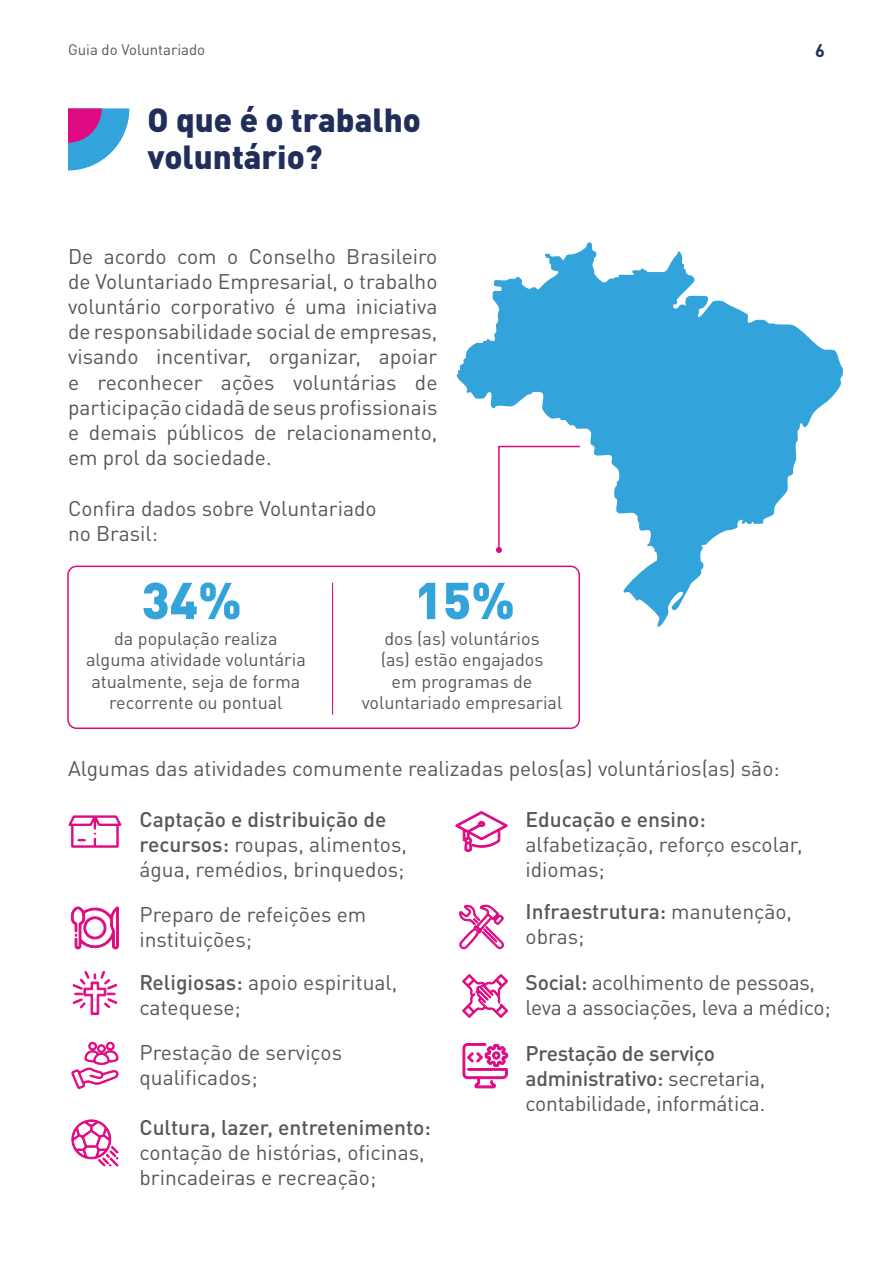
<style>
.page{position:relative;width:893px;height:1263px;background:#fff}
.page>*{position:absolute;margin:0;border:0;box-sizing:border-box;transform-origin:0 0}
.t1{font:900 51px "DIN Pro";color:#33a3db}
.t2{font:900 33px/37.5px "DIN Pro";color:#212e59}
.t3{font:21px/25.2px "DIN Pro";color:#575756}
.t4{font:500 21px "DIN Pro";color:#575756}
.t5{font:18px/21.6px "DIN Pro";color:#575756;text-align:center}
.t6{font:700 18px "DIN Pro";color:#212e59}
.t7{font:15px "DIN Pro";color:#575756}
.s1{font-weight:500}
</style>
<div class="page">
<svg style="left:68px;top:108px;width:61px;height:62px"></svg>
<svg style="left:456px;top:242px;width:387px;height:385px"></svg>
<svg style="left:68px;top:815px;width:54px;height:33px"></svg>
<svg style="left:71px;top:906px;width:48px;height:44px"></svg>
<div style="left:67px;top:566px;width:513px;height:163px;border:2px solid #e00a82;border-radius:9px"></div>
<hr style="left:332px;top:583px;width:1px;height:132px;background:#e00a82">
<svg style="left:496px;top:445px;width:85px;height:108px"></svg>
<svg style="left:72px;top:971px;width:45px;height:44px"></svg>
<svg style="left:71px;top:1041px;width:48px;height:48px"></svg>
<svg style="left:71px;top:1119px;width:48px;height:48px"></svg>
<svg style="left:455px;top:811px;width:53px;height:41px"></svg>
<svg style="left:459px;top:904px;width:45px;height:46px"></svg>
<svg style="left:462px;top:974px;width:46px;height:44px"></svg>
<svg style="left:462px;top:1043px;width:46px;height:45px"></svg>
<p class="t7" style="left:68px;top:38px;width:139px">Guia do Voluntariado</p>
<p class="t6" style="left:815px;top:36px;width:11px">6</p>
<h2 class="t2" style="left:148px;top:97px;width:275px">O que é o trabalho voluntário?</h2>
<p class="t3" style="left:68px;top:241px;width:371px;text-align:justify">De acordo com o Conselho Brasileiro de Voluntariado Empresarial, o trabalho voluntário corporativo é uma iniciativa de responsabilidade social de empresas, visando incentivar, organizar, apoiar e reconhecer ações voluntárias de participação cidadã de seus profissionais e demais públicos de relacionamento, em prol da sociedade.</p>
<p class="t3" style="left:68px;top:493px;width:310px">Confira dados sobre Voluntariado no Brasil:</p>
<h1 class="t1" style="left:141px;top:557px;width:102px">34%</h1>
<h1 class="t1" style="left:415px;top:557px;width:102px">15%</h1>
<p class="t5" style="left:86px;top:625px;width:221px">da população realiza alguma atividade voluntária atualmente, seja de forma recorrente ou pontual</p>
<p class="t5" style="left:362px;top:625px;width:202px">dos (as) voluntários<br>(as) estão engajados<br>em programas de voluntariado empresarial</p>
<p class="t3" style="left:68px;top:754px;width:713px">Algumas das atividades comumente realizadas pelos(as) voluntários(as) são:</p>
<p class="t3" style="left:139px;top:805px;width:269px"><span class="s1">Captação e distribuição de recursos:</span> roupas, alimentos, água, remédios, brinquedos;</p>
<p class="t4" style="left:526px;top:802px;width:182px">Educação e ensino:</p>
<p class="t3" style="left:526px;top:830px;width:279px">alfabetização, reforço escolar, idiomas;</p>
<p class="t3" style="left:526px;top:897px;width:268px"><span class="s1">Infraestrutura:</span> manutenção, obras;</p>
<p class="t3" style="left:526px;top:967px;width:307px"><span class="s1">Social:</span> acolhimento de pessoas, leva a associações, leva a médico;</p>
<p class="t3" style="left:526px;top:1038px;width:241px"><span class="s1">Prestação de serviço administrativo:</span> secretaria, contabilidade, informática.</p>
<p class="t3" style="left:139px;top:899px;width:228px">Preparo de refeições em instituições;</p>
<p class="t3" style="left:139px;top:967px;width:259px"><span class="s1">Religiosas:</span> apoio espiritual, catequese;</p>
<p class="t3" style="left:139px;top:1038px;width:204px">Prestação de serviços qualificados;</p>
<p class="t4" style="left:139px;top:1110px;width:293px">Cultura, lazer, entretenimento:</p>
<p class="t3" style="left:139px;top:1138px;width:287px">contação de histórias, oficinas, brincadeiras e recreação;</p>
</div>
